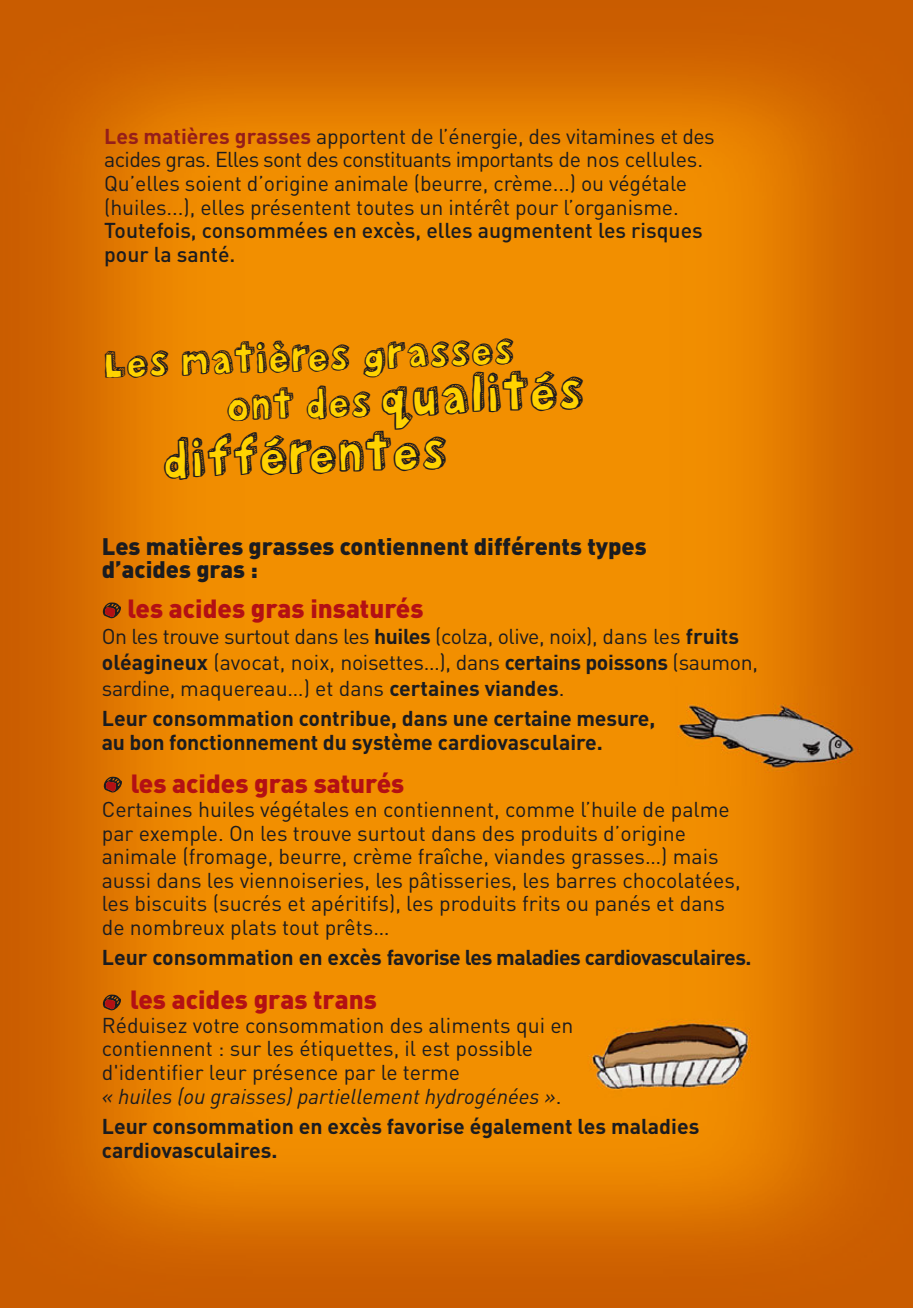
<style>
.page{position:relative;width:913px;height:1308px;background:#fff}
.page>*{position:absolute;margin:0;border:0;box-sizing:border-box;transform-origin:0 0}
.t1{font:69.75px "Bokka Half Shadow";color:#1b1c20}
.t2{font:45px/54.2px "Bokka Half Shadow";color:#1b1c20}
.t3{font:35.55px "Bokka Half Shadow";color:#1b1c20}
.t4{font:900 26.1px "DIN";color:#b31014}
.t5{font:900 23.62px/23.6px "DIN";color:#1b1c20}
.t6{font:21.15px/23.6px "DIN";color:#1b1c20}
.t7{font:700 21.15px/23.6px "DIN";color:#1b1c20}
.t8{font:500 21.15px/23.6px "DIN";color:#1b1c20}
.t9{font:700 21.15px "DIN";letter-spacing:-.025em;color:#1b1c20}
.s1{font-weight:700;color:#951e1a}
.s2{font-size:35.55px}
.s3{font-weight:700}
.s4{font-style:italic}
</style>
<div class="page">
<img style="left:0;top:0;width:912px;height:1307px">
<img style="left:660px;top:686px;width:211px;height:100px">
<img style="left:579px;top:1011px;width:182px;height:89px">
<p class="t6" style="left:104px;top:127px;width:611px"><span class="s1">Les matières grasses</span> apportent de l’énergie, des vitamines et des acides gras. Elles sont des constituants importants de nos cellules.<br>Qu’elles soient d’origine animale (beurre, crème...) ou végétale (huiles...), elles présentent toutes un intérêt pour l’organisme.</p>
<p class="t8" style="left:104px;top:221px;width:599px">Toutefois, consommées en excès, elles augmentent les risques pour la santé.</p>
<h3 class="t3" style="left:103px;top:346px;width:412px;rotate:-2deg">Les matières grasses</h3>
<h2 class="t2" style="left:159px;top:381px;width:425px;text-indent:66px;rotate:-2deg"><span class="s2">ont des</span> qualités différentes</h2>
<p class="t5" style="left:102px;top:536px;width:546px">Les matières grasses contiennent différents types d’acides gras :</p>
<p class="t4" style="left:127px;top:599px;width:297px">les acides gras insaturés</p>
<p class="t6" style="left:102px;top:625px;width:657px;line-height:25.9px">On les trouve surtout dans les <span class="s3">huiles</span> (colza, olive, noix), dans les <span class="s3">fruits oléagineux</span> (avocat, noix, noisettes…), dans <span class="s3">certains poissons</span> (saumon, sardine, maquereau…) et dans <span class="s3">certaines viandes</span>.</p>
<p class="t7" style="left:102px;top:708px;width:554px">Leur consommation contribue, dans une certaine mesure, au bon fonctionnement du système cardiovasculaire.</p>
<p class="t4" style="left:131px;top:774px;width:275px">les acides gras saturés</p>
<p class="t6" style="left:102px;top:800px;width:640px">Certaines huiles végétales en contiennent, comme l’huile de palme par exemple. On les trouve surtout dans des produits d’origine animale (fromage, beurre, crème fraîche, viandes grasses…) mais aussi dans les viennoiseries, les pâtisseries, les barres chocolatées, les biscuits (sucrés et apéritifs), les produits frits ou panés et dans de nombreux plats tout prêts…</p>
<p class="t9" style="left:102px;top:950px;width:651px">Leur consommation en excès favorise les maladies cardiovasculaires.</p>
<p class="t4" style="left:130px;top:990px;width:248px">les acides gras trans</p>
<p class="t6" style="left:102px;top:1015px;width:473px">Réduisez votre consommation des aliments qui en contiennent : sur les étiquettes, il est possible d'identifier leur présence par le terme<br><span class="s4">« huiles (ou graisses) partiellement hydrogénées »</span>.</p>
<p class="t7" style="left:102px;top:1116px;width:598px">Leur consommation en excès favorise également les maladies cardiovasculaires.</p>
<h1 class="t1" style="left:99px;top:554px;width:26px">.</h1>
<h1 class="t1" style="left:100px;top:728px;width:26px">.</h1>
<h1 class="t1" style="left:100px;top:946px;width:26px">.</h1>
</div>
